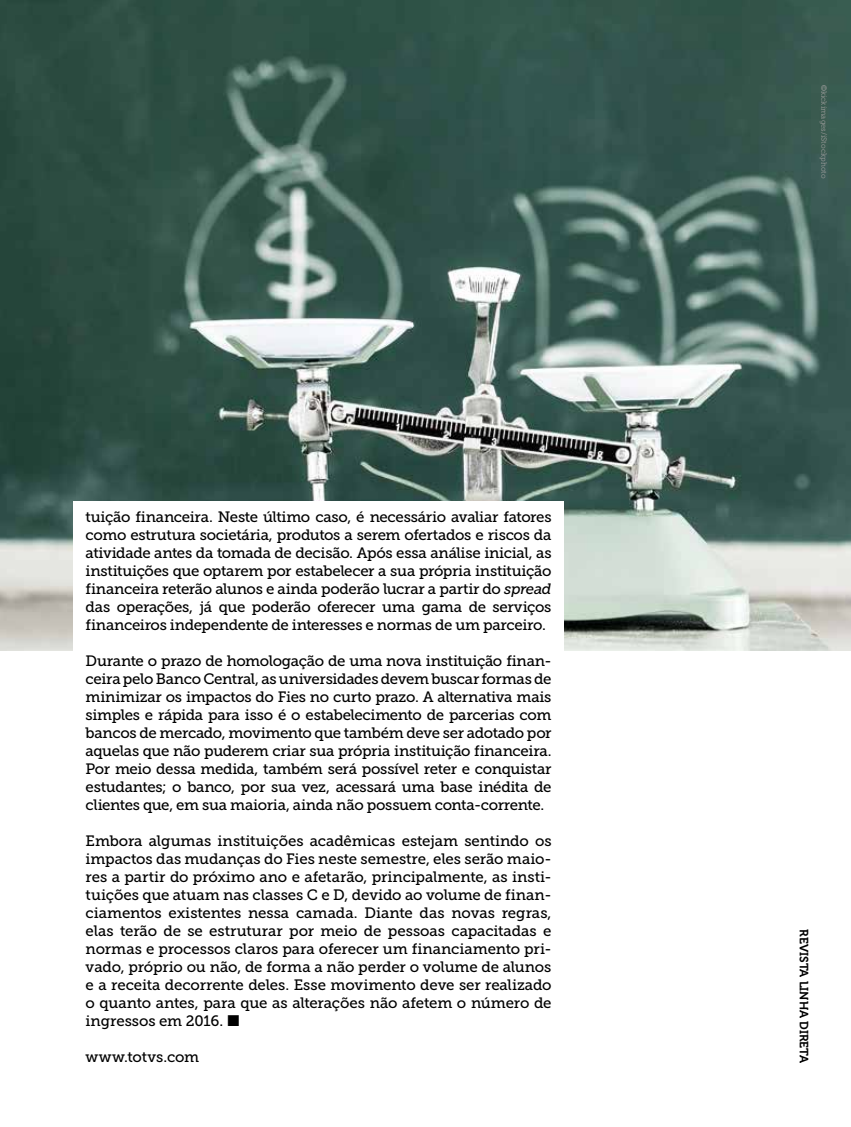
<style>
.page{position:relative;width:851px;height:1127px;background:#fff}
.page>*{position:absolute;margin:0;border:0;box-sizing:border-box;transform-origin:0 0}
.t1{font:15px/18px "Museo Slab 500";letter-spacing:-.02em;color:#000;text-align:justify}
.t2{font:12px "Museo 700";color:#000}
.t3{font:7.5px "Museo Slab 300";color:#9d9d9c}
.s1{font-style:italic}
.s2{font-family:"Franklin Gothic"}
</style>
<div class="page">
<img style="left:0;top:0;width:850px;height:650px">
<div style="left:73px;top:502px;width:490px;height:159px;background:#fff"></div>
<p class="t1" style="left:86px;top:508px;width:467px">tuição financeira. Neste último caso, é necessário avaliar fatores como estrutura societária, produtos a serem ofertados e riscos da atividade antes da tomada de decisão. Após essa análise inicial, as instituições que optarem por estabelecer a sua própria instituição financeira reterão alunos e ainda poderão lucrar a partir do <span class="s1">spread </span>das operações, já que poderão oferecer uma gama de serviços financeiros independente de interesses e normas de um parceiro.</p>
<p class="t1" style="left:86px;top:652px;width:467px">Durante o prazo de homologação de uma nova instituição finan&shy;ceira pelo Banco Central, as universidades devem buscar formas de minimizar os impactos do Fies no curto prazo. A alternativa mais simples e rápida para isso é o estabelecimento de parcerias com bancos de mercado, movimento que também deve ser adotado por aquelas que não puderem criar sua própria instituição financeira.<br>Por meio dessa medida, também será possível reter e conquistar estudantes; o banco, por sua vez, acessará uma base inédita de clientes que, em sua maioria, ainda não possuem conta-corrente.</p>
<p class="t1" style="left:86px;top:832px;width:467px">Embora algumas instituições acadêmicas estejam sentindo os impactos das mudanças do Fies neste semestre, eles serão maio&shy;res a partir do próximo ano e afetarão, principalmente, as insti&shy;tuições que atuam nas classes C e D, devido ao volume de finan&shy;ciamentos existentes nessa camada. Diante das novas regras, elas terão de se estruturar por meio de pessoas capacitadas e normas e processos claros para oferecer um financiamento pri&shy;vado, próprio ou não, de forma a não perder o volume de alunos e a receita decorrente deles. Esse movimento deve ser realizado o quanto antes, para que as alterações não afetem o número de ingressos em 2016.</p>
<p class="t1" style="left:86px;top:1048px;width:115px">www.totvs.com</p>
<p class="t3" style="left:828px;top:85px;width:95px;rotate:90deg"><span class="s2">©</span>kickimages/iStockphoto</p>
<p class="t2" style="left:810px;top:929px;width:135px;rotate:90deg">REVISTA LINHA DIRETA</p>
</div>
